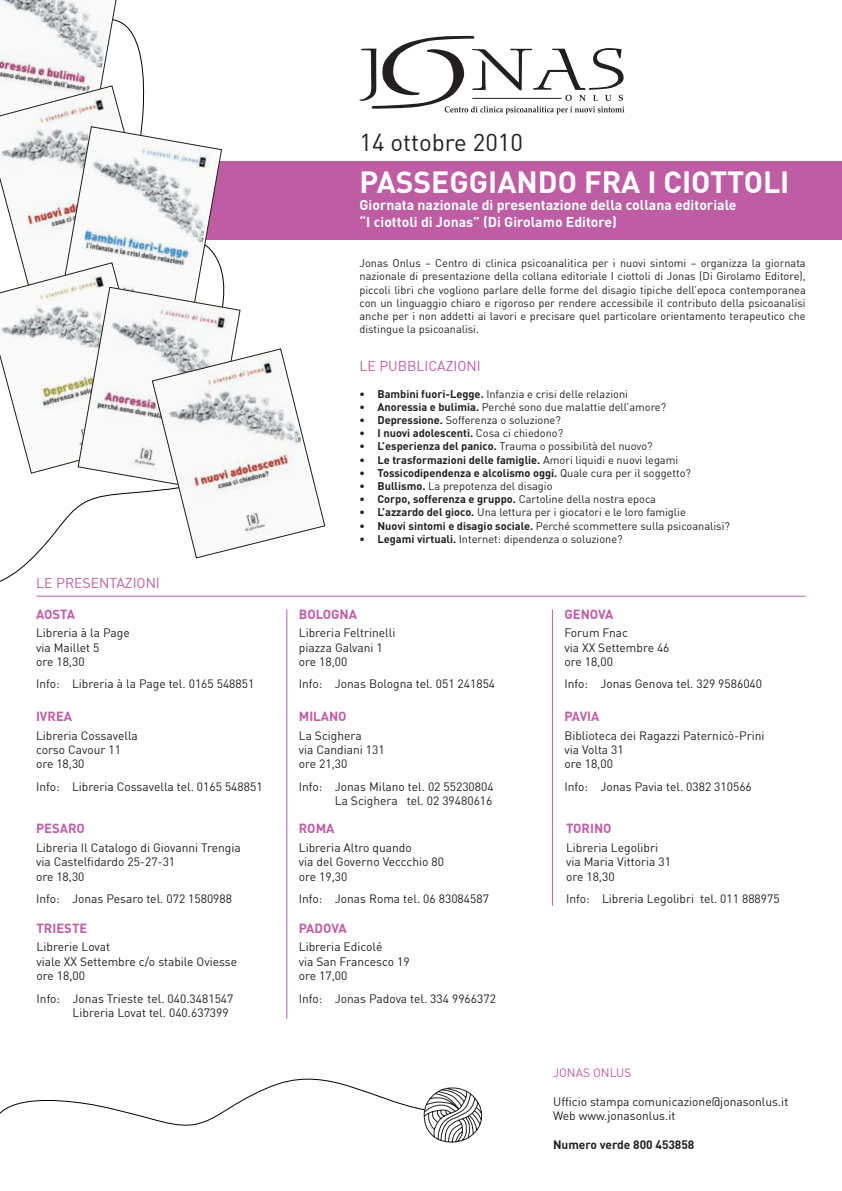
<style>
.page{position:relative;width:842px;height:1191px;background:#fff}
.page>*{position:absolute;margin:0;border:0;box-sizing:border-box;transform-origin:0 0}
.Titolini{font:700 30px "DIN";color:#fff}
.Titolini-2{font:24px "DIN";color:#231f20}
.Titolini-3{font:700 14px "DIN";color:#fff}
.paragrafi{font:14px "DIN";color:#bf5da4}
.paragrafi-2{font:700 13px "DIN";color:#bf5da4}
.paragrafi-3{font:12px/14.4px "DIN";color:#231f20}
.paragrafi_bold{font:700 12px "DIN";color:#231f20}
.Titolini-4{font:12px "DIN";color:#bf5da4}
.paragrafi-4{font:11px/13.2px "DIN";color:#231f20;text-align:justify}
.paragrafi-5{font:700 11px "DIN";color:#231f20}
.s1{font-weight:700}
.s2{font-weight:400}
</style>
<div class="page">
<svg style="left:359px;top:36px;width:265px;height:78px"></svg>
<div style="left:178px;top:161px;width:664px;height:79px;background:#bf5da4"></div>
<svg style="left:0;top:0;width:325px;height:558px"></svg>
<hr style="left:36px;top:596px;width:770px;height:1px;background:#bf5da4">
<hr style="left:287px;top:609px;width:1px;height:409px;background:#bf5da4">
<hr style="left:552px;top:609px;width:1px;height:296px;background:#bf5da4">
<svg style="left:0;top:1078px;width:423px;height:48px"></svg>
<svg style="left:423px;top:1087px;width:59px;height:56px"></svg>
<p class="paragrafi" style="left:36px;top:574px;width:125px">LE PRESENTAZIONI</p>
<p class="paragrafi-2" style="left:36px;top:606px;width:41px">AOSTA</p>
<p class="paragrafi-3" style="left:36px;top:625px;width:95px">Libreria à la Page</p>
<p class="paragrafi-3" style="left:36px;top:640px;width:65px">via Maillet 5</p>
<p class="paragrafi-3" style="left:36px;top:654px;width:50px">ore 18,30</p>
<p class="paragrafi-3" style="left:36px;top:676px;width:220px">Info: Libreria à la Page tel. 0165 548851</p>
<p class="paragrafi-2" style="left:36px;top:708px;width:38px">IVREA</p>
<p class="paragrafi-3" style="left:36px;top:728px;width:103px">Libreria Cossavella</p>
<p class="paragrafi-3" style="left:36px;top:742px;width:87px">corso Cavour 11</p>
<p class="paragrafi-3" style="left:36px;top:756px;width:50px">ore 18,30</p>
<p class="paragrafi-3" style="left:36px;top:779px;width:228px">Info: Libreria Cossavella tel. 0165 548851</p>
<p class="paragrafi-2" style="left:36px;top:820px;width:50px">PESARO</p>
<p class="paragrafi-3" style="left:36px;top:840px;width:206px">Libreria Il Catalogo di Giovanni Trengia via Castelfidardo 25-27-31</p>
<p class="paragrafi-3" style="left:36px;top:869px;width:50px">ore 18,30</p>
<p class="paragrafi-3" style="left:36px;top:891px;width:198px">Info: Jonas Pesaro tel. 072 1580988</p>
<p class="paragrafi-2" style="left:37px;top:920px;width:52px">TRIESTE</p>
<p class="paragrafi-3" style="left:37px;top:939px;width:75px">Librerie Lovat</p>
<p class="paragrafi-3" style="left:37px;top:954px;width:202px">viale XX Settembre c/o stabile Oviesse</p>
<p class="paragrafi-3" style="left:37px;top:968px;width:50px">ore 18,00</p>
<p class="paragrafi-3" style="left:37px;top:991px;width:198px">Info: Jonas Trieste tel. 040.3481547</p>
<p class="paragrafi-3" style="left:73px;top:1005px;width:158px">Libreria Lovat tel. 040.637399</p>
<p class="Titolini-2" style="left:359px;top:127px;width:165px">14 ottobre 2010</p>
<p class="Titolini" style="left:359px;top:162px;width:431px">PASSEGGIANDO FRA I CIOTTOLI</p>
<p class="Titolini-3" style="left:359px;top:195px;width:378px">Giornata nazionale di presentazione della collana editoriale</p>
<p class="Titolini-3" style="left:359px;top:212px;width:259px">“I ciottoli di Jonas” (Di Girolamo Editore)</p>
<p class="paragrafi-4" style="left:359px;top:256px;width:448px">Jonas Onlus – Centro di clinica psicoanalitica per i nuovi sintomi – organizza la giornata nazionale di presentazione della collana editoriale I ciottoli di Jonas (Di Girolamo Editore), piccoli libri che vogliono parlare delle forme del disagio tipiche dell’epoca contemporanea con un linguaggio chiaro e rigoroso per rendere accessibile il contributo della psicoanalisi anche per i non addetti ai lavori e precisare quel particolare orientamento terapeutico che distingue la psicoanalisi.</p>
<p class="paragrafi" style="left:359px;top:357px;width:123px">LE PUBBLICAZIONI</p>
<p class="paragrafi-4" style="left:359px;top:387px;width:270px"><span class="s1">• Bambini fuori-Legge.</span> Infanzia e crisi delle relazioni</p>
<p class="paragrafi-4" style="left:359px;top:400px;width:308px"><span class="s1">• Anoressia e bulimia.</span> Perché sono due malattie dell’amore?</p>
<p class="paragrafi-4" style="left:359px;top:413px;width:203px"><span class="s1">• Depressione.</span> Sofferenza o soluzione?</p>
<p class="paragrafi-5" style="left:359px;top:426px;width:205px">• I nuovi adolescenti. <span class="s2">Cosa ci chiedono?</span></p>
<p class="paragrafi-4" style="left:359px;top:439px;width:295px"><span class="s1">• L’esperienza del panico.</span> Trauma o possibilità del nuovo?</p>
<p class="paragrafi-5" style="left:359px;top:452px;width:320px">• Le trasformazioni delle famiglie. <span class="s2">Amori liquidi e nuovi legami</span></p>
<p class="paragrafi-5" style="left:359px;top:465px;width:333px">• Tossicodipendenza e alcolismo oggi. <span class="s2">Quale cura per il soggetto?</span></p>
<p class="paragrafi-4" style="left:359px;top:479px;width:195px"><span class="s1">• Bullismo.</span> La prepotenza del disagio</p>
<p class="paragrafi-5" style="left:359px;top:492px;width:298px">• Corpo, sofferenza e gruppo. <span class="s2">Cartoline della nostra epoca</span></p>
<p class="paragrafi-4" style="left:359px;top:505px;width:328px"><span class="s1">• L’azzardo del gioco.</span> Una lettura per i giocatori e le loro famiglie</p>
<p class="paragrafi-4" style="left:359px;top:519px;width:372px"><span class="s1">• Nuovi sintomi e disagio sociale.</span> Perché scommettere sulla psicoanalisi?</p>
<p class="paragrafi-4" style="left:359px;top:532px;width:265px"><span class="s1">• Legami virtuali.</span> Internet: dipendenza o soluzione?</p>
<p class="paragrafi-2" style="left:299px;top:606px;width:60px">BOLOGNA</p>
<p class="paragrafi-3" style="left:299px;top:625px;width:98px">Libreria Feltrinelli</p>
<p class="paragrafi-3" style="left:299px;top:640px;width:85px">piazza Galvani 1</p>
<p class="paragrafi-3" style="left:299px;top:654px;width:50px">ore 18,00</p>
<p class="paragrafi-3" style="left:299px;top:676px;width:198px">Info: Jonas Bologna tel. 051 241854</p>
<p class="paragrafi-2" style="left:299px;top:708px;width:49px">MILANO</p>
<p class="paragrafi-3" style="left:299px;top:728px;width:65px">La Scighera</p>
<p class="paragrafi-3" style="left:299px;top:742px;width:87px">via Candiani 131</p>
<p class="paragrafi-3" style="left:299px;top:756px;width:50px">ore 21,30</p>
<p class="paragrafi-3" style="left:299px;top:779px;width:196px">Info: Jonas Milano tel. 02 55230804</p>
<p class="paragrafi-3" style="left:335px;top:793px;width:159px">La Scighera tel. 02 39480616</p>
<p class="paragrafi-2" style="left:299px;top:820px;width:37px">ROMA</p>
<p class="paragrafi-3" style="left:299px;top:840px;width:114px">Libreria Altro quando</p>
<p class="paragrafi-3" style="left:299px;top:854px;width:147px">via del Governo Veccchio 80</p>
<p class="paragrafi-3" style="left:299px;top:869px;width:50px">ore 19,30</p>
<p class="paragrafi-3" style="left:299px;top:891px;width:192px">Info: Jonas Roma tel. 06 83084587</p>
<p class="paragrafi-2" style="left:299px;top:920px;width:50px">PADOVA</p>
<p class="paragrafi-3" style="left:299px;top:939px;width:85px">Libreria Edicolé</p>
<p class="paragrafi-3" style="left:299px;top:954px;width:112px">via San Francesco 19</p>
<p class="paragrafi-3" style="left:299px;top:968px;width:50px">ore 17,00</p>
<p class="paragrafi-3" style="left:299px;top:991px;width:199px">Info: Jonas Padova tel. 334 9966372</p>
<p class="paragrafi-2" style="left:564px;top:606px;width:51px">GENOVA</p>
<p class="paragrafi-3" style="left:564px;top:625px;width:65px">Forum Fnac</p>
<p class="paragrafi-3" style="left:564px;top:640px;width:107px">via XX Settembre 46</p>
<p class="paragrafi-3" style="left:564px;top:654px;width:50px">ore 18,00</p>
<p class="paragrafi-3" style="left:564px;top:676px;width:199px">Info: Jonas Genova tel. 329 9586040</p>
<p class="paragrafi-2" style="left:564px;top:708px;width:37px">PAVIA</p>
<p class="paragrafi-3" style="left:564px;top:728px;width:202px">Biblioteca dei Ragazzi Paternicò-Prini via Volta 31</p>
<p class="paragrafi-3" style="left:564px;top:756px;width:50px">ore 18,00</p>
<p class="paragrafi-3" style="left:564px;top:779px;width:189px">Info: Jonas Pavia tel. 0382 310566</p>
<p class="paragrafi-2" style="left:566px;top:820px;width:47px">TORINO</p>
<p class="paragrafi-3" style="left:566px;top:840px;width:94px">Libreria Legolibri</p>
<p class="paragrafi-3" style="left:566px;top:854px;width:106px">via Maria Vittoria 31</p>
<p class="paragrafi-3" style="left:566px;top:869px;width:50px">ore 18,30</p>
<p class="paragrafi-3" style="left:566px;top:891px;width:215px">Info: Libreria Legolibri tel. 011 888975</p>
<p class="Titolini-4" style="left:553px;top:1065px;width:80px">JONAS ONLUS</p>
<p class="paragrafi-3" style="left:553px;top:1094px;width:237px">Ufficio stampa comunicazione@jonasonlus.it</p>
<p class="paragrafi-3" style="left:553px;top:1108px;width:124px">Web www.jonasonlus.it</p>
<p class="paragrafi_bold" style="left:553px;top:1137px;width:143px">Numero verde 800 453858</p>
</div>
